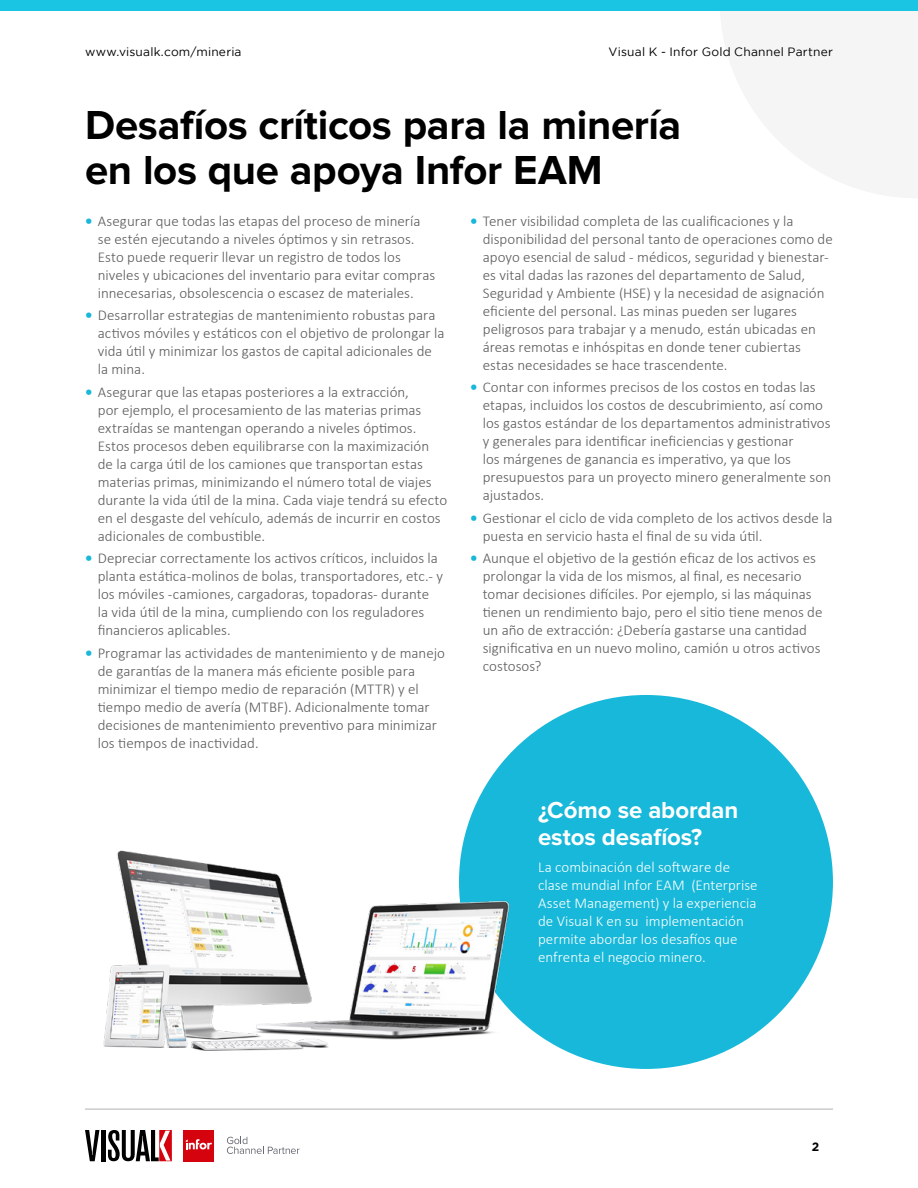
<style>
.page{position:relative;width:918px;height:1188px;background:#fff}
.page>*{position:absolute;margin:0;border:0;box-sizing:border-box;transform-origin:0 0}
.t1{font:700 42px/45px "Proxima Nova";letter-spacing:-.01em;color:#000}
.t2{font:700 24px/27px "Proxima Nova";letter-spacing:-.005em;color:#fff}
.t3{font:300 15px/18px "Calibri";color:#5a5a5a}
.t4{font:300 15px/18px "Calibri";color:#fff}
.t5{font:12px "Gotham";letter-spacing:.015em;color:#000}
.t6{font:700 12px "Gotham";color:#000}
.s1{font-weight:700;color:#17b8d9}
</style>
<div class="page">
<div style="left:0;top:0;width:918px;height:11px;background:#1ac4e3"></div>
<hr style="left:85px;top:1108px;width:748px;height:2px;background:#ccc">
<svg style="left:85px;top:1130px;width:14px;height:31px"></svg>
<hr style="left:101px;top:1130px;width:4px;height:31px;background:#000">
<svg style="left:108px;top:1130px;width:64px;height:31px"></svg>
<div style="left:183px;top:1130px;width:31px;height:31px;background:#d4030d"></div>
<svg style="left:186px;top:1139px;width:26px;height:10px"></svg>
<svg style="left:227px;top:1137px;width:73px;height:17px"></svg>
<div style="left:459px;top:695px;width:374px;height:374px;background:#17b8d9;border-radius:50%"></div>
<img style="left:103px;top:825px;width:424px;height:226px">
<p class="t5" style="left:85px;top:45px;width:158px">www.visualk.com/mineria</p>
<p class="t5" style="left:609px;top:45px;width:226px">Visual K - Infor Gold Channel Partner</p>
<h1 class="t1" style="left:85px;top:104px;width:598px">Desafíos críticos para la minería en los que apoya Infor EAM</h1>
<p class="t3" style="left:98px;top:212px;width:339px;text-indent:-13px"><span class="s1">•</span> Asegurar que todas las etapas del proceso de minería se estén ejecutando a niveles óptimos y sin retrasos.<br>Esto puede requerir llevar un registro de todos los niveles y ubicaciones del inventario para evitar compras innecesarias, obsolescencia o escasez de materiales.</p>
<p class="t3" style="left:98px;top:306px;width:348px;text-indent:-13px"><span class="s1">•</span> Desarrollar estrategias de mantenimiento robustas para activos móviles y estáticos con el objetivo de prolongar la vida útil y minimizar los gastos de capital adicionales de la mina.</p>
<p class="t3" style="left:98px;top:383px;width:351px;text-indent:-13px"><span class="s1">•</span> Asegurar que las etapas posteriores a la extracción,<br>por ejemplo, el procesamiento de las materias primas extraídas se mantengan operando a niveles óptimos.<br>Estos procesos deben equilibrarse con la maximización de la carga útil de los camiones que transportan estas materias primas, minimizando el número total de viajes durante la vida útil de la mina. Cada viaje tendrá su efecto en el desgaste del vehículo, además de incurrir en costos adicionales de combustible.</p>
<p class="t3" style="left:98px;top:549px;width:347px;text-indent:-13px"><span class="s1">•</span> Depreciar correctamente los activos críticos, incluidos la planta estática-molinos de bolas, transportadores, etc.- y los móviles -camiones, cargadoras, topadoras- durante la vida útil de la mina, cumpliendo con los reguladores financieros aplicables.</p>
<p class="t3" style="left:98px;top:644px;width:349px;text-indent:-13px"><span class="s1">•</span> Programar las actividades de mantenimiento y de manejo de garantías de la manera más eficiente posible para minimizar el tiempo medio de reparación (MTTR) y el tiempo medio de avería (MTBF). Adicionalmente tomar decisiones de mantenimiento preventivo para minimizar los tiempos de inactividad.</p>
<p class="t3" style="left:483px;top:212px;width:352px;text-indent:-13px"><span class="s1">•</span> Tener visibilidad completa de las cualificaciones y la disponibilidad del personal tanto de operaciones como de apoyo esencial de salud - médicos, seguridad y bienestar&shy;es vital dadas las razones del departamento de Salud, Seguridad y Ambiente (HSE) y la necesidad de asignación eficiente del personal. Las minas pueden ser lugares peligrosos para trabajar y a menudo, están ubicadas en áreas remotas e inhóspitas en donde tener cubiertas estas necesidades se hace trascendente.</p>
<p class="t3" style="left:483px;top:378px;width:350px;text-indent:-13px"><span class="s1">•</span> Contar con informes precisos de los costos en todas las etapas, incluidos los costos de descubrimiento, así como los gastos estándar de los departamentos administrativos y generales para identificar ineficiencias y gestionar<br>los márgenes de ganancia es imperativo, ya que los presupuestos para un proyecto minero generalmente son ajustados.</p>
<p class="t3" style="left:483px;top:509px;width:351px;text-indent:-13px"><span class="s1">•</span> Gestionar el ciclo de vida completo de los activos desde la puesta en servicio hasta el final de su vida útil.</p>
<p class="t3" style="left:483px;top:549px;width:341px;text-indent:-13px"><span class="s1">•</span> Aunque el objetivo de la gestión eficaz de los activos es prolongar la vida de los mismos, al final, es necesario tomar decisiones difíciles. Por ejemplo, si las máquinas tienen un rendimiento bajo, pero el sitio tiene menos de un año de extracción: ¿Debería gastarse una cantidad significativa en un nuevo molino, camión u otros activos costosos?</p>
<h2 class="t2" style="left:538px;top:797px;width:202px">¿Cómo se abordan estos desafíos?</h2>
<p class="t4" style="left:538px;top:857px;width:221px">La combinación del software de clase mundial Infor EAM (Enterprise<br>Asset Management) y la experiencia de Visual K en su implementación permite abordar los desafíos que enfrenta el negocio minero.</p>
<p class="t6" style="left:812px;top:1140px;width:9px">2</p>
</div>
